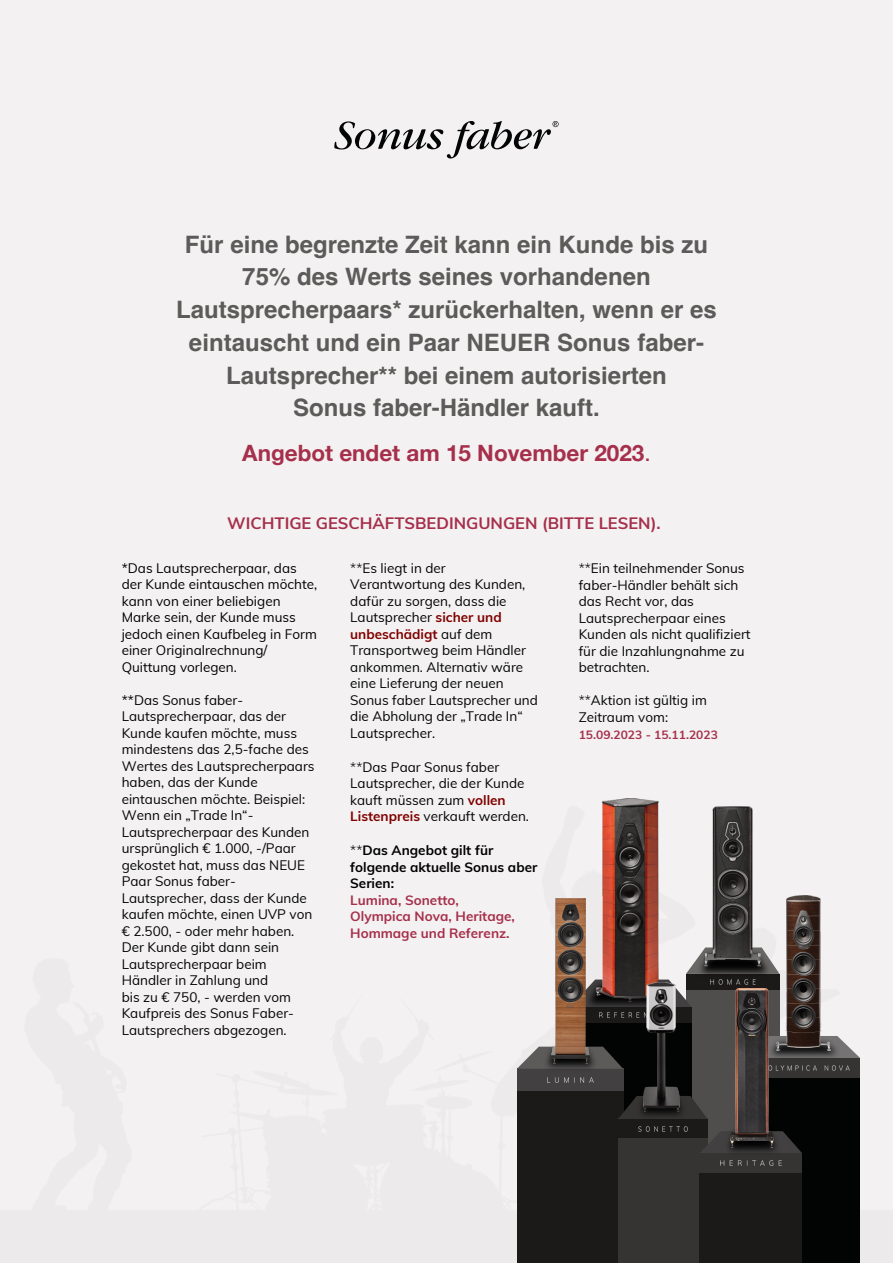
<style>
.page{position:relative;width:893px;height:1263px;background:#f3f1f1}
.page>*{position:absolute;margin:0;border:0;box-sizing:border-box;transform-origin:0 0}
.t1{font:700 24px/32.7px "Helvetica";color:#5c5b5a;text-align:center}
.t2{font:700 22.5px "Helvetica Neue";color:#a62f4b}
.t3{font:700 16.5px "Muli";color:#a62f4b}
.t4{font:13.5px/16.5px "Muli";color:#020303}
.t5{font:13.5px/16.5px "Muli";color:#000}
.t6{font:700 13.5px/16.5px "Muli";color:#a62f4b}
.t7{font:700 13.5px/16.5px "Muli";color:#000}
.t8{font:700 12px "Muli";color:#a62f4b}
.s1{font-weight:400}
.s2{font-weight:300}
.s3{font-weight:700;color:#800000}
.s4{font-weight:300;color:#020303}
</style>
<div class="page">
<div style="left:686px;top:974px;width:93px;height:235px;background:#4f4e4d"></div>
<div style="left:570px;top:1007px;width:122px;height:256px;background:#020303"></div>
<svg style="left:679px;top:962px;width:97px;height:45px"></svg>
<div style="left:570px;top:1007px;width:122px;height:16px;background:#1c1a19"></div>
<img style="left:599px;top:1013px;width:41px;height:4px">
<div style="left:517px;top:1069px;width:106px;height:194px;background:#1c1a19"></div>
<div style="left:517px;top:1069px;width:106px;height:22px;background:#424040"></div>
<svg style="left:517px;top:1047px;width:106px;height:22px"></svg>
<img style="left:547px;top:1077px;width:46px;height:6px">
<div style="left:739px;top:1058px;width:121px;height:205px;background:#020303"></div>
<svg style="left:841px;top:1039px;width:19px;height:19px"></svg>
<div style="left:751px;top:1058px;width:109px;height:19px;background:#353433"></div>
<img style="left:775px;top:1065px;width:74px;height:5px">
<div style="left:618px;top:1119px;width:89px;height:144px;background:#353433"></div>
<svg style="left:618px;top:1096px;width:89px;height:23px"></svg>
<div style="left:618px;top:1119px;width:89px;height:19px;background:#1c1a19"></div>
<img style="left:638px;top:1126px;width:49px;height:5px">
<div style="left:699px;top:1153px;width:103px;height:110px;background:#1c1a19"></div>
<svg style="left:701px;top:1131px;width:101px;height:22px"></svg>
<div style="left:699px;top:1153px;width:103px;height:19px;background:#353433"></div>
<img style="left:721px;top:1160px;width:60px;height:6px">
<img style="left:774px;top:1036px;width:67px;height:22px">
<img style="left:776px;top:896px;width:54px;height:154px">
<img style="left:589px;top:979px;width:82px;height:28px">
<img style="left:597px;top:798px;width:67px;height:203px">
<img style="left:723px;top:1131px;width:58px;height:22px">
<img style="left:731px;top:988px;width:43px;height:159px">
<img style="left:695px;top:947px;width:77px;height:32px">
<img style="left:705px;top:806px;width:55px;height:160px">
<img style="left:543px;top:1046px;width:56px;height:23px">
<img style="left:551px;top:898px;width:38px;height:165px">
<img style="left:635px;top:1093px;width:53px;height:26px">
<img style="left:643px;top:982px;width:36px;height:129px">
<svg style="left:334px;top:121px;width:225px;height:37px"></svg>
<p class="t1" style="left:176px;top:230px;width:542px">Für eine begrenzte Zeit kann ein Kunde bis zu 75% des Werts seines vorhandenen Lautsprecherpaars* zurückerhalten, wenn er es eintauscht und ein Paar NEUER Sonus faber-Lautsprecher** bei einem autorisierten<br>Sonus faber-Händler kauft.</p>
<h2 class="t2" style="left:242px;top:435px;width:410px">Angebot endet am 15 November 2023<span class="s1">.</span></h2>
<p class="t3" style="left:227px;top:511px;width:435px">WICHTIGE GESCHÄFTSBEDINGUNGEN (BITTE LESEN).</p>
<p class="t5" style="left:122px;top:559px;width:197px">*Das Lautsprecherpaar, das der Kunde eintauschen möchte, kann von einer beliebigen<br>Marke sein, der Kunde muss jedoch einen Kaufbeleg in Form einer Originalrechnung/<br>Quittung vorlegen.</p>
<p class="t4" style="left:122px;top:691px;width:194px">**Das Sonus faber-<br>Lautsprecherpaar, das der<br>Kunde kaufen möchte, muss mindestens das 2,5-fache des<br>Wertes des Lautsprecherpaars haben, das der Kunde eintauschen möchte. Beispiel:<br>Wenn ein „Trade In“-<br>Lautsprecherpaar des Kunden ursprünglich € 1.000, -/Paar gekostet hat, muss das NEUE<br>Paar Sonus faber-<br>Lautsprecher, dass der Kunde kaufen möchte, einen UVP von € 2.500, - oder mehr haben.<br>Der Kunde gibt dann sein<br>Lautsprecherpaar beim<br>Händler in Zahlung und<br>bis zu € 750, - werden vom<br>Kaufpreis des Sonus Faber-<br>Lautsprechers abgezogen.</p>
<p class="t4" style="left:350px;top:559px;width:189px"><span class="s2">**</span>Es liegt in der<br>Verantwortung des Kunden, dafür zu sorgen, dass die<br>Lautsprecher <span class="s3">sicher und unbeschädigt</span> auf dem<br>Transportweg beim Händler ankommen. Alternativ wäre eine Lieferung der neuen<br>Sonus faber Lautsprecher und die Abholung der „Trade In“<br>Lautsprecher.</p>
<p class="t4" style="left:350px;top:758px;width:180px"><span class="s2">**</span>Das Paar Sonus faber<br>Lautsprecher, die der Kunde kauft müssen zum <span class="s3">vollen<br>Listenpreis</span> verkauft werden.</p>
<p class="t7" style="left:350px;top:841px;width:189px"><span class="s4">**</span>Das Angebot gilt für folgende aktuelle Sonus aber<br>Serien:</p>
<p class="t6" style="left:350px;top:891px;width:166px">Lumina, Sonetto,<br>Olympica Nova, Heritage,<br>Hommage und Referenz.</p>
<p class="t4" style="left:579px;top:559px;width:173px"><span class="s2">**</span>Ein teilnehmender Sonus faber-Händler behält sich das Recht vor, das<br>Lautsprecherpaar eines<br>Kunden als nicht qualifiziert für die Inzahlungnahme zu betrachten.</p>
<p class="t4" style="left:579px;top:690px;width:130px;line-height:17.9px"><span class="s2">**</span>Aktion ist gültig im<br>Zeitraum vom:</p>
<p class="t8" style="left:579px;top:727px;width:141px">15.09.2023 - 15.11.2023</p>
</div>
